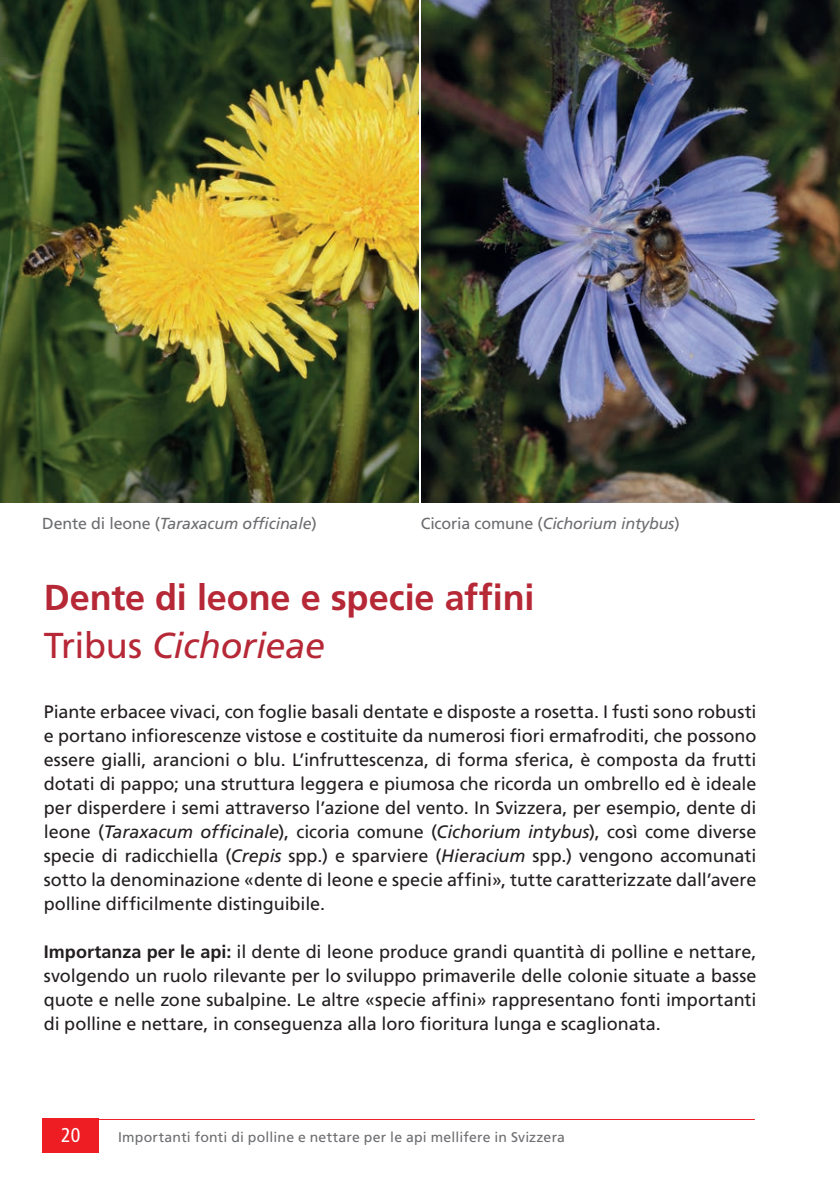
<style>
.page{position:relative;width:840px;height:1191px;background:#fff}
.page>*{position:absolute;margin:0;border:0;box-sizing:border-box;transform-origin:0 0}
._1__Titel_rot{font:700 36px "Frutiger";letter-spacing:-.005em;color:#b72837}
._1__Titel_rot-2{font:italic 36px "Frutiger";letter-spacing:-.01em;color:#b72837}
.t1{font:condensed 20px "Frutiger";color:#fff}
.Inhaltsverzeichnis{font:18px/24px "Frutiger";letter-spacing:-.005em;color:#231f20;text-align:justify}
.t2{font:italic 16px "Frutiger";letter-spacing:-.01em;color:#6c6d70}
.t3{font:14px "Frutiger";letter-spacing:.015em;color:#6c6d70}
.s1{font-style:normal}
.s2{font-style:italic}
.s3{font-weight:700}
</style>
<div class="page">
<hr style="left:44px;top:1119px;width:710px;height:1px;background:#ee1d23">
<div style="left:42px;top:1119px;width:57px;height:34px;background:#ee1d23"></div>
<img style="left:0;top:0;width:419px;height:503px">
<img style="left:421px;top:0;width:418px;height:503px">
<p class="t2" style="left:42px;top:513px;width:276px"><span class="s1">Dente di leone (</span>Taraxacum officinale<span class="s1">)</span></p>
<p class="t2" style="left:420px;top:513px;width:260px"><span class="s1">Cicoria comune (</span>Cichorium intybus<span class="s1">)</span></p>
<p class="_1__Titel_rot" style="left:44px;top:576px;width:492px">Dente di leone e specie affini</p>
<p class="_1__Titel_rot-2" style="left:44px;top:625px;width:282px"><span class="s1">Tribus</span> Cichorieae</p>
<p class="Inhaltsverzeichnis" style="left:44px;top:700px;width:713px">Piante erbacee vivaci, con foglie basali dentate e disposte a rosetta. I fusti sono robusti e portano infiorescenze vistose e costituite da numerosi fiori ermafroditi, che possono essere gialli, arancioni o blu. L’infruttescenza, di forma sferica, è composta da frutti dotati di pappo; una struttura leggera e piumosa che ricorda un ombrello ed è ideale per disperdere i semi attraverso l’azione del vento. In Svizzera, per esempio, dente di leone (<span class="s2">Taraxacum officinale</span>), cicoria comune (<span class="s2">Cichorium intybus</span>), così come diverse specie di radicchiella (<span class="s2">Crepis</span> spp.) e sparviere (<span class="s2">Hieracium</span> spp.) vengono accomunati sotto la denominazione «dente di leone e specie affini», tutte caratterizzate dall’avere polline difficilmente distinguibile.</p>
<p class="Inhaltsverzeichnis" style="left:44px;top:940px;width:713px"><span class="s3">Importanza per le api:</span> il dente di leone produce grandi quantità di polline e nettare, svolgendo un ruolo rilevante per lo sviluppo primaverile delle colonie situate a basse quote e nelle zone subalpine. Le altre «specie affini» rappresentano fonti importanti di polline e nettare, in conseguenza alla loro fioritura lunga e scaglionata.</p>
<p class="t1" style="left:61px;top:1123px;width:21px">20</p>
<p class="t3" style="left:118px;top:1128px;width:448px">Importanti fonti di polline e nettare per le api mellifere in Svizzera</p>
</div>
